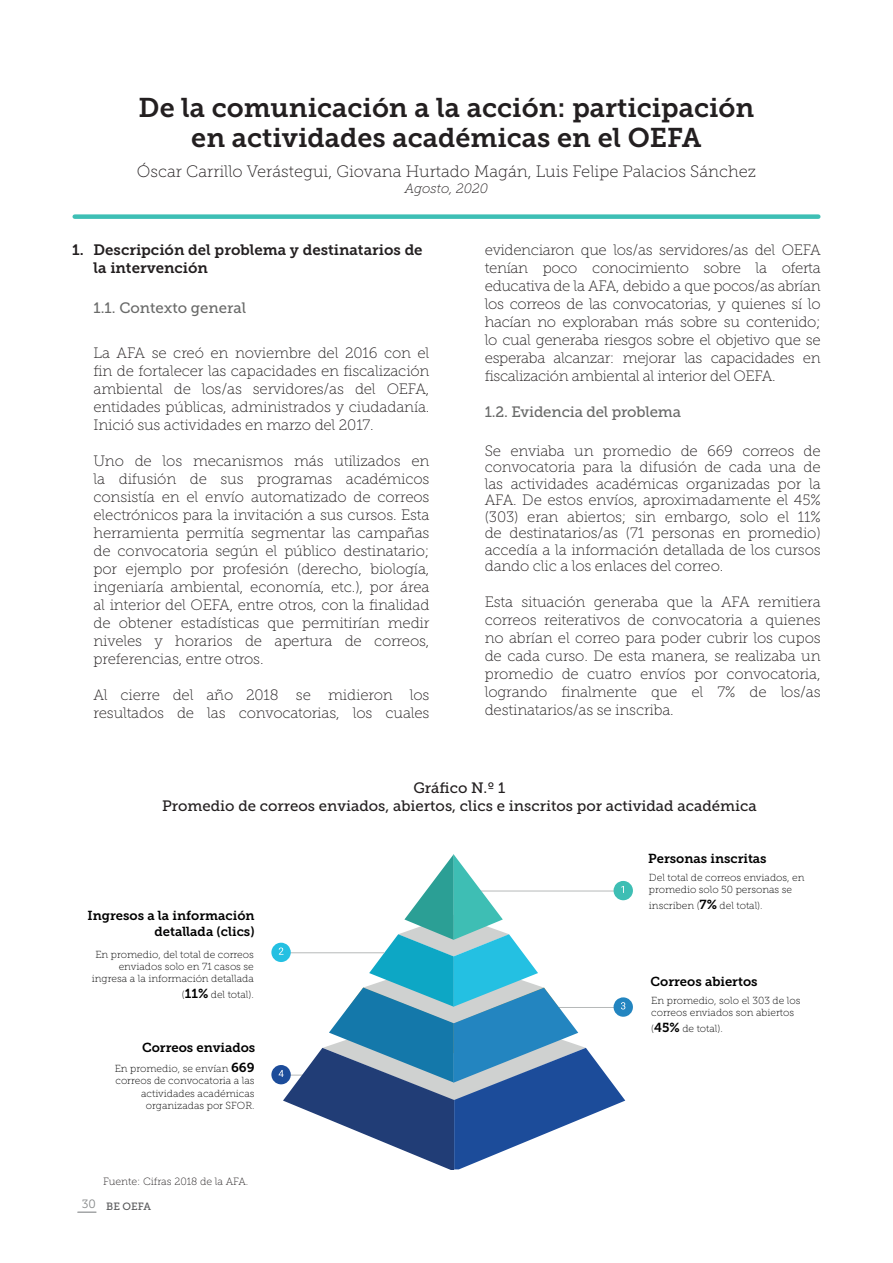
<style>
.page{position:relative;width:893px;height:1263px;background:#fff}
.page>*{position:absolute;margin:0;border:0;box-sizing:border-box;transform-origin:0 0}
.t1{font:27px/30px "Museo Slab 700";color:#231f20;text-align:center}
.t2{font:16.5px "Museo Slab 100";color:#231f20}
.t3{font:15px/18px "Museo Slab 100";letter-spacing:-.01em;color:#231f20;text-align:justify}
.t4{font:15px/18px "Museo Slab 500";color:#231f20;text-align:center}
.t5{font:15px/18px "Museo Slab 700";color:#231f20}
.t6{font:15px "Museo Slab 500";letter-spacing:-.01em;color:#696a69}
.t7{font:italic 13.5px "Museo Slab 100";color:#231f20}
.t8{font:13.05px/15.6px "Museo Slab 700";color:#000001;text-align:right}
.t9{font:10.5px "Museo Slab 100";color:#231f20}
.t10{font:10.5px "Museo Slab 500";letter-spacing:-.005em;color:#57585a}
.t11{font:10.2px/12.3px "Museo Slab 100";color:#000001;text-align:right}
.s1{font-family:"Museo Slab 700";font-size:13.05px}
</style>
<div class="page">
<svg style="left:78px;top:1211px;width:18px;height:2px"></svg>
<div style="left:75px;top:214px;width:743px;height:5px;background:#3ebfb5"></div>
<svg style="left:271px;top:854px;width:362px;height:315px"></svg>
<h1 class="t1" style="left:139px;top:93px;width:617px">De la comunicación a la acción: participación en actividades académicas en el OEFA</h1>
<p class="t2" style="left:137px;top:162px;width:621px">Óscar Carrillo Verástegui, Giovana Hurtado Magán, Luis Felipe Palacios Sánchez</p>
<p class="t7" style="left:405px;top:181px;width:85px">Agosto, 2020</p>
<p class="t5" style="left:94px;top:241px;width:331px;text-indent:-21px">1. Descripción del problema y destinatarios de la intervención</p>
<p class="t6" style="left:94px;top:300px;width:154px">1.1. Contexto general</p>
<p class="t3" style="left:94px;top:344px;width:337px">La AFA se creó en noviembre del 2016 con el fin de fortalecer las capacidades en fiscalización ambiental de los/as servidores/as del OEFA, entidades públicas, administrados y ciudadanía.<br>Inició sus actividades en marzo del 2017.</p>
<p class="t3" style="left:94px;top:452px;width:337px">Uno de los mecanismos más utilizados en la difusión de sus programas académicos consistía en el envío automatizado de correos electrónicos para la invitación a sus cursos. Esta herramienta permitía segmentar las campañas de convocatoria según el público destinatario; por ejemplo por profesión (derecho, biología, ingeniaría ambiental, economía, etc.), por área al interior del OEFA, entre otros, con la finalidad de obtener estadísticas que permitirían medir niveles y horarios de apertura de correos, preferencias, entre otros.</p>
<p class="t3" style="left:94px;top:686px;width:337px">Al cierre del año 2018 se midieron los resultados de las convocatorias, los cuales</p>
<p class="t3" style="left:485px;top:241px;width:337px">evidenciaron que los/as servidores/as del OEFA tenían poco conocimiento sobre la oferta educativa de la AFA, debido a que pocos/as abrían los correos de las convocatorias, y quienes sí lo hacían no exploraban más sobre su contenido; lo cual generaba riesgos sobre el objetivo que se esperaba alcanzar: mejorar las capacidades en fiscalización ambiental al interior del OEFA.</p>
<p class="t6" style="left:485px;top:403px;width:198px">1.2. Evidencia del problema</p>
<p class="t3" style="left:485px;top:442px;width:337px;line-height:16.5px">Se enviaba un promedio de 669 correos de convocatoria para la difusión de cada una de las actividades académicas organizadas por la AFA. De estos envíos, aproximadamente el 45% (303) eran abiertos; sin embargo, solo el 11% de destinatarios/as (71 personas en promedio) accedía a la información detallada de los cursos dando clic a los enlaces del correo.</p>
<p class="t3" style="left:485px;top:593px;width:337px">Esta situación generaba que la AFA remitiera correos reiterativos de convocatoria a quienes no abrían el correo para poder cubrir los cupos de cada curso. De esta manera, se realizaba un promedio de cuatro envíos por convocatoria, logrando finalmente que el 7% de los/as destinatarios/as se inscriba.</p>
<p class="t4" style="left:162px;top:779px;width:596px">Gráfico N.º 1<br>Promedio de correos enviados, abiertos, clics e inscritos por actividad académica</p>
<p class="t8" style="left:88px;top:908px;width:169px">Ingresos a la información detallada (clics)</p>
<p class="t11" style="left:92px;top:948px;width:163px">En promedio, del total de correos enviados solo en 71 casos se ingresa a la información detallada</p>
<p class="t11" style="left:182px;top:988px;width:73px">(<span class="s1">11%</span> del total).</p>
<p class="t8" style="left:142px;top:1039px;width:115px">Correos enviados</p>
<p class="t11" style="left:115px;top:1062px;width:141px">En promedio, se envían <span class="s1">669 </span>correos de convocatoria a las actividades académicas organizadas por SFOR.</p>
<p class="t9" style="left:103px;top:1176px;width:147px">Fuente: Cifras 2018 de la AFA.</p>
<p class="t10" style="left:82px;top:1200px;width:71px"><sup>30</sup> BE OEFA</p>
<p class="t8" style="left:648px;top:851px;width:120px">Personas inscritas</p>
<p class="t11" style="left:649px;top:871px;width:157px;text-align:left">Del total de correos enviados, en promedio solo 50 personas se</p>
<p class="t11" style="left:649px;top:899px;width:115px">inscriben (<span class="s1">7%</span> del total).</p>
<p class="t8" style="left:650px;top:974px;width:109px">Correos abiertos</p>
<p class="t11" style="left:651px;top:995px;width:151px;text-align:left">En promedio, solo el 303 de los correos enviados son abiertos</p>
<p class="t11" style="left:651px;top:1022px;width:73px">(<span class="s1">45%</span> de total).</p>
</div>
